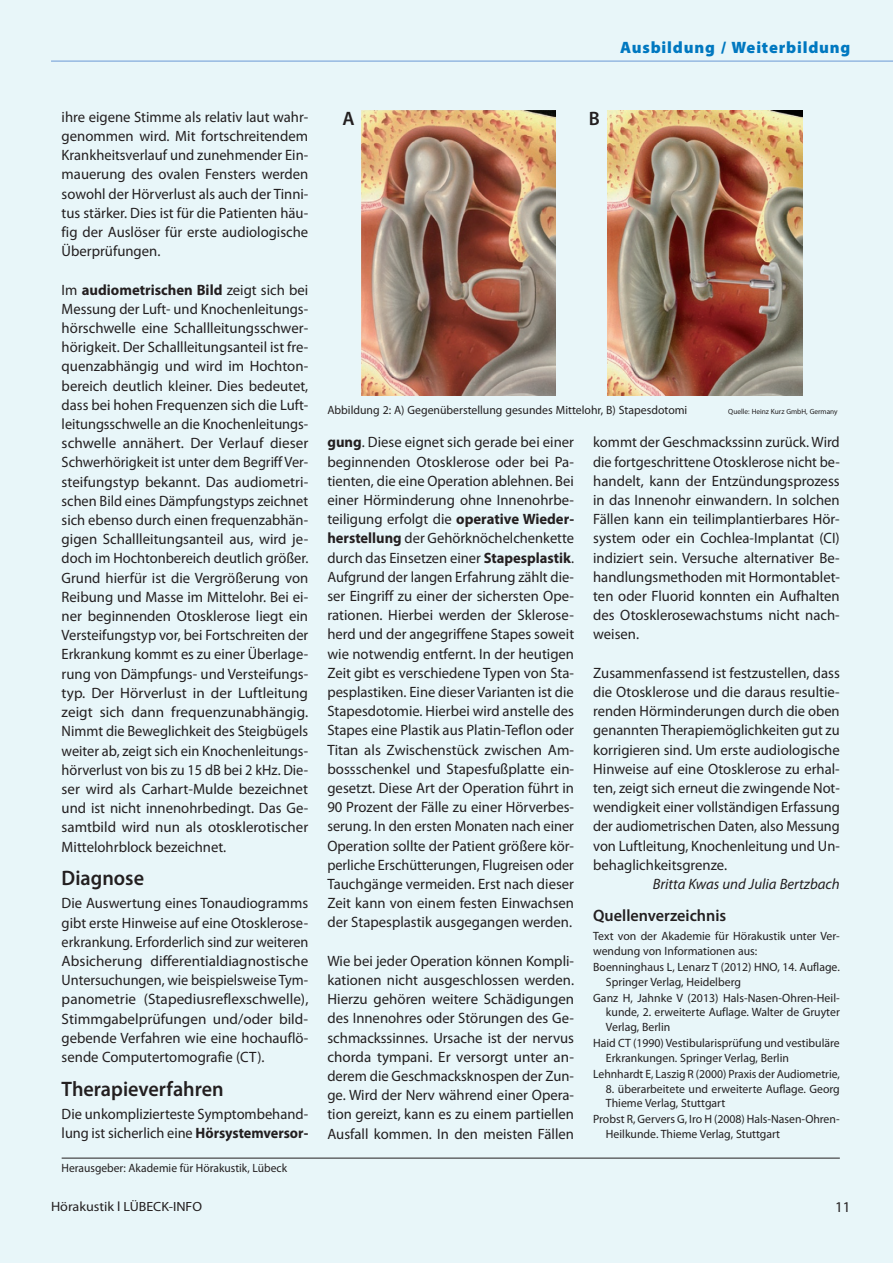
<style>
.page{position:relative;width:893px;height:1263px;background:#e8f6f9}
.page>*{position:absolute;margin:0;border:0;box-sizing:border-box;transform-origin:0 0}
.D__Zwischentitel_1-z{font:600 21px "Myriad Pro";color:#231f20;scale:.96 1}
.C__Text_3spaltig_Blo{font:600 19.5px "Myriad Pro";color:#231f20}
.Rubrik_11pt{font:900 16.5px "Myriad Pro";letter-spacing:.05em;color:#0078c0}
.D__Zwischentitel_1-z-2{font:600 16.5px "Myriad Pro";color:#231f20}
.C__Text_3spaltig_Blo-2{font:15px/19.2px "Myriad Pro";color:#231f20;text-align:justify}
.C__Text_3spaltig_Blo-3{font:italic 15px "Myriad Pro";color:#231f20}
.t1{font:13.5px "Myriad Pro";color:#231f20;scale:1.05 1}
.G__Literatur_8pt_Ein{font:12px/14.5px "Myriad Pro";color:#231f20}
.E__Bildlegende{font:12px "Myriad Pro";color:#231f20}
._5__Text_3spaltig_Bl{font:12px "Myriad Pro";color:#231f20;scale:.96 1}
.E__Bildlegende-2{font:7.5px "Myriad Pro";color:#231f20}
.s1{font-weight:700}
.s2{font-size:13.35px}
</style>
<div class="page">
<hr style="left:51px;top:60px;width:842px;height:2px;background:#94b8e1">
<hr style="left:62px;top:1158px;width:778px;height:1px;background:#231f20">
<img style="left:607px;top:111px;width:195px;height:284px">
<img style="left:361px;top:111px;width:195px;height:284px">
<p class="Rubrik_11pt" style="left:620px;top:36px;width:232px">Ausbildung / Weiterbildung</p>
<p class="C__Text_3spaltig_Blo-2" style="left:62px;top:107px;width:248px">ihre eigene Stimme als relativ laut wahr&shy;genommen wird. Mit fortschreitendem Krankheitsverlauf und zunehmender Ein&shy;mauerung des ovalen Fensters werden sowohl der Hörverlust als auch der Tinni&shy;tus stärker. Dies ist für die Patienten häu&shy;fig der Auslöser für erste audiologische Überprüfungen.</p>
<p class="C__Text_3spaltig_Blo-2" style="left:62px;top:280px;width:248px">Im <span class="s1">audiometrischen Bild</span> zeigt sich bei Messung der Luft- und Knochenleitungs&shy;hörschwelle eine Schallleitungsschwer&shy;hörigkeit. Der Schallleitungsanteil ist fre&shy;quenzabhängig und wird im Hochton&shy;bereich deutlich kleiner. Dies bedeutet, dass bei hohen Frequenzen sich die Luft&shy;leitungsschwelle an die Knochenleitungs&shy;schwelle annähert. Der Verlauf dieser Schwerhörigkeit ist unter dem Begriff Ver&shy;steifungstyp bekannt. Das audiometri&shy;schen Bild eines Dämpfungstyps zeichnet sich ebenso durch einen frequenzabhän&shy;gigen Schallleitungsanteil aus, wird je&shy;doch im Hochtonbereich deutlich größer.<br>Grund hierfür ist die Vergrößerung von Reibung und Masse im Mittelohr. Bei ei&shy;ner beginnenden Otosklerose liegt ein Versteifungstyp vor, bei Fortschreiten der Erkrankung kommt es zu einer Überlage&shy;rung von Dämpfungs- und Versteifungs&shy;typ. Der Hörverlust in der Luftleitung zeigt sich dann frequenzunabhängig.<br>Nimmt die Beweglichkeit des Steigbügels weiter ab, zeigt sich ein Knochenleitungs&shy;hörverlust von bis zu 15 dB bei 2 kHz. Die&shy;ser wird als Carhart-Mulde bezeichnet und ist nicht innenohrbedingt. Das Ge&shy;samtbild wird nun als otosklerotischer Mittelohrblock bezeichnet.</p>
<p class="D__Zwischentitel_1-z" style="left:62px;top:864px;width:87px">Diagnose</p>
<p class="C__Text_3spaltig_Blo-2" style="left:62px;top:893px;width:248px">Die Auswertung eines Tonaudiogramms gibt erste Hinweise auf eine Otosklerose&shy;erkrankung. Erforderlich sind zur weiteren Absicherung differentialdiagnostische Untersuchungen, wie beispielsweise Tym&shy;panometrie (Stapediusreflexschwelle), Stimmgabelprüfungen und/oder bild&shy;gebende Verfahren wie eine hochauflö&shy;sende Computertomografie (CT).</p>
<p class="D__Zwischentitel_1-z" style="left:62px;top:1075px;width:170px">Therapieverfahren</p>
<p class="C__Text_3spaltig_Blo-2" style="left:62px;top:1104px;width:248px">Die unkomplizierteste Symptombehand&shy;lung ist sicherlich eine <span class="s1">Hörsystemversor-</span></p>
<p class="_5__Text_3spaltig_Bl" style="left:62px;top:1161px;width:236px">Herausgeber: Akademie für Hörakustik, Lübeck</p>
<p class="C__Text_3spaltig_Blo" style="left:342px;top:106px;width:14px">A</p>
<p class="C__Text_3spaltig_Blo" style="left:589px;top:106px;width:13px">B</p>
<p class="E__Bildlegende" style="left:327px;top:402px;width:361px">Abbildung 2: A) Gegenüberstellung gesundes Mittelohr, B) Stapesdotomi</p>
<p class="E__Bildlegende-2" style="left:728px;top:407px;width:111px">Quelle: Heinz Kurz GmbH, Germany</p>
<p class="C__Text_3spaltig_Blo-2" style="left:327px;top:432px;width:248px"><span class="s1">gung</span>. Diese eignet sich gerade bei einer beginnenden Otosklerose oder bei Pa&shy;tienten, die eine Operation ablehnen. Bei einer Hörminderung ohne Innenohrbe&shy;teiligung erfolgt die <span class="s1">operative Wieder&shy;herstellung</span> der Gehörknöchelchenkette durch das Einsetzen einer <span class="s1">Stapesplastik</span>.<br>Aufgrund der langen Erfahrung zählt die&shy;ser Eingriff zu einer der sichersten Ope&shy;rationen. Hierbei werden der Sklerose&shy;herd und der angegriffene Stapes soweit wie notwendig entfernt. In der heutigen Zeit gibt es verschiedene Typen von Sta&shy;pesplastiken. Eine dieser Varianten ist die Stapesdotomie. Hierbei wird anstelle des Stapes eine Plastik aus Platin-Teflon oder Titan als Zwischenstück zwischen Am&shy;bossschenkel und Stapesfußplatte ein&shy;gesetzt. Diese Art der Operation führt in 90 Prozent der Fälle zu einer Hörverbes&shy;serung. In den ersten Monaten nach einer Operation sollte der Patient größere kör&shy;perliche Erschütterungen, Flugreisen oder Tauchgänge vermeiden. Erst nach dieser Zeit kann von einem festen Einwachsen der Stapesplastik ausgegangen werden.</p>
<p class="C__Text_3spaltig_Blo-2" style="left:327px;top:951px;width:248px">Wie bei jeder Operation können Kompli&shy;kationen nicht ausgeschlossen werden.<br>Hierzu gehören weitere Schädigungen des Innenohres oder Störungen des Ge&shy;schmackssinnes. Ursache ist der nervus chorda tympani. Er versorgt unter an&shy;derem die Geschmacksknospen der Zun&shy;ge. Wird der Nerv während einer Opera&shy;tion gereizt, kann es zu einem partiellen Ausfall kommen. In den meisten Fällen</p>
<p class="C__Text_3spaltig_Blo-2" style="left:593px;top:432px;width:248px">kommt der Geschmackssinn zurück. Wird die fortgeschrittene Otosklerose nicht be&shy;handelt, kann der Entzündungsprozess in das Innenohr einwandern. In solchen Fällen kann ein teilimplantierbares Hör&shy;system oder ein Cochlea-Implantat (CI) indiziert sein. Versuche alternativer Be&shy;handlungsmethoden mit Hormontablet&shy;ten oder Fluorid konnten ein Aufhalten des Otosklerosewachstums nicht nach&shy;weisen.</p>
<p class="C__Text_3spaltig_Blo-2" style="left:593px;top:663px;width:248px">Zusammenfassend ist festzustellen, dass die Otosklerose und die daraus resultie&shy;renden Hörminderungen durch die oben genannten Therapiemöglichkeiten gut zu korrigieren sind. Um erste audiologische Hinweise auf eine Otosklerose zu erhal&shy;ten, zeigt sich erneut die zwingende Not&shy;wendigkeit einer vollständigen Erfassung der audiometrischen Daten, also Messung von Luftleitung, Knochenleitung und Un&shy;behaglichkeitsgrenze.</p>
<p class="C__Text_3spaltig_Blo-3" style="left:653px;top:875px;width:189px">Britta Kwas und Julia Bertzbach</p>
<p class="D__Zwischentitel_1-z-2" style="left:593px;top:905px;width:135px">Quellenverzeichnis</p>
<p class="G__Literatur_8pt_Ein" style="left:593px;top:929px;width:248px">Text von der Akademie für Hörakustik unter Ver&shy;wendung von Informationen aus:</p>
<p class="G__Literatur_8pt_Ein" style="left:606px;top:960px;width:235px;text-indent:-13px">Boenninghaus L, Lenarz T (2012) HNO, 14. Auflage.<br>Springer Verlag, Heidelberg</p>
<p class="G__Literatur_8pt_Ein" style="left:606px;top:990px;width:235px;text-align:justify;text-indent:-13px">Ganz H, Jahnke V (2013) Hals-Nasen-Ohren-Heil&shy;kunde, 2. erweiterte Auflage. Walter de Gruyter Verlag, Berlin</p>
<p class="G__Literatur_8pt_Ein" style="left:606px;top:1036px;width:235px;text-indent:-13px">Haid CT (1990) Vestibularisprüfung und vestibuläre<br>Erkrankungen. Springer Verlag, Berlin</p>
<p class="G__Literatur_8pt_Ein" style="left:593px;top:1066px;width:248px">Lehnhardt E, Laszig R (2000) Praxis der Audiometrie,</p>
<p class="G__Literatur_8pt_Ein" style="left:606px;top:1081px;width:235px">8. überarbeitete und erweiterte Auflage. Georg<br>Thieme Verlag, Stuttgart</p>
<p class="G__Literatur_8pt_Ein" style="left:606px;top:1112px;width:235px;text-indent:-13px">Probst R, Gervers G, Iro H (2008) Hals-Nasen-Ohren-<br>Heilkunde. Thieme Verlag, Stuttgart</p>
<p class="t1" style="left:51px;top:1198px;width:145px">Hörakustik l <span class="s2">LÜBECK-INFO</span></p>
<p class="C__Text_3spaltig_Blo-2" style="left:835px;top:1197px;width:17px">11</p>
</div>
